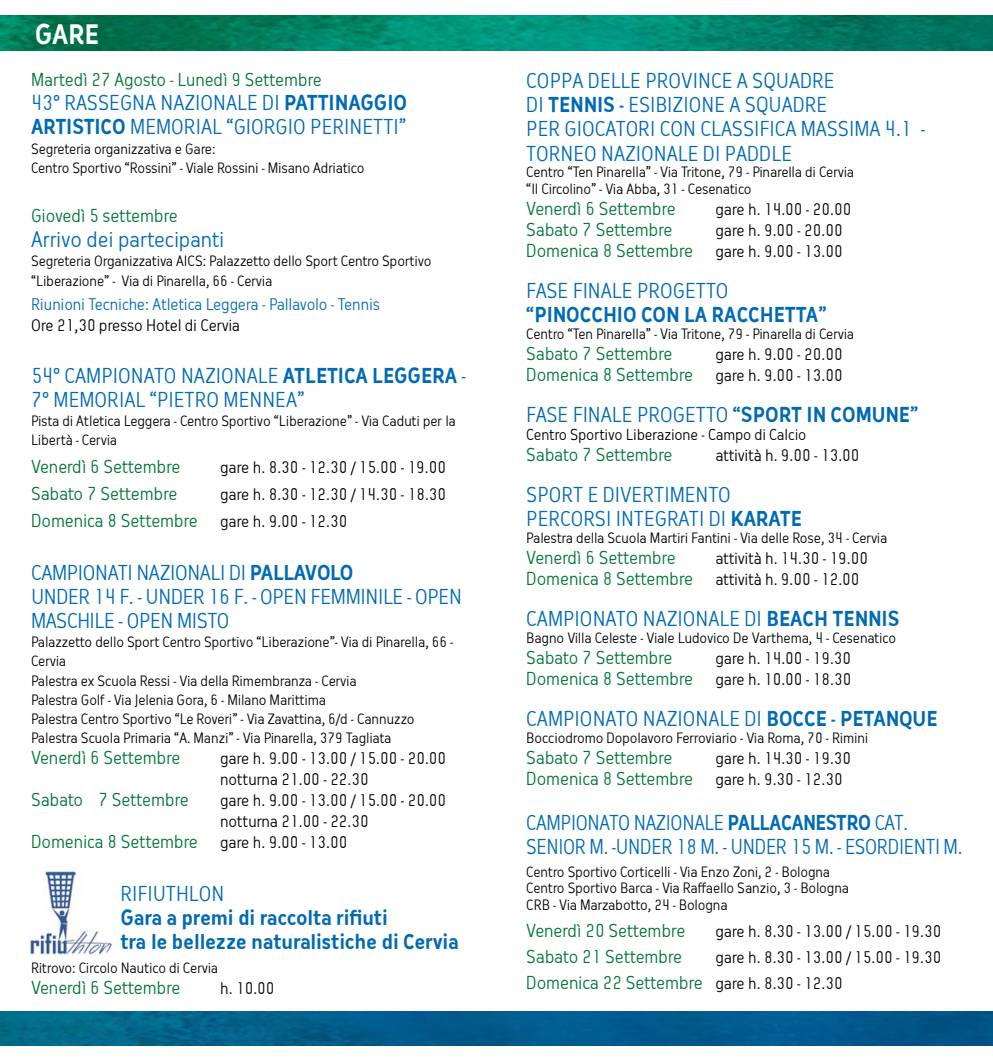
<style>
.page{position:relative;width:993px;height:1062px;background:#fff}
.page>*{position:absolute;margin:0;border:0;box-sizing:border-box;transform-origin:0 0}
.t1{font:700 26.25px "AICS";color:#fff;scale:.9 1}
.t2{font:21px "AICS";letter-spacing:-.015em;color:#006ab3;scale:.9 1}
.t3{font:20.12px/24.2px "AICS";color:#006ab3;scale:.9 1}
.t4{font:700 20.12px/24.2px "AICS";letter-spacing:-.01em;color:#006ab3;scale:.9 1}
.t5{font:20.12px/24.2px "AICS";letter-spacing:-.02em;color:#006ab3;scale:.9 1}
.t6{font:20.12px/24.2px "AICS";letter-spacing:-.02em;color:#006ab3;scale:.86 1}
.t7{font:17.5px "AICS";letter-spacing:-.02em;color:#007534;scale:.9 1}
.t8{font:15.75px/21px "AICS";color:#000;scale:.9 1}
.t9{font:15.75px "AICS";letter-spacing:-.02em;color:#006ab3;scale:.9 1}
.t10{font:15.75px "AICS";letter-spacing:-.02em;color:#000;scale:.9 1}
.t11{font:14.88px "AICS";letter-spacing:-.015em;color:#000;scale:.9 1}
.t12{font:14px/19.2px "AICS";letter-spacing:-.02em;color:#000;scale:.9 1}
.s1{font-weight:700}
.s2{font-size:15.75px;color:#000}
</style>
<div class="page">
<img style="left:30px;top:869px;width:82px;height:86px">
<img style="left:0;top:16px;width:992px;height:34px">
<img style="left:0;top:1011px;width:992px;height:34px">
<h1 class="t1" style="left:35px;top:19px;width:73px">GARE</h1>
<p class="t7" style="left:31px;top:70px;width:324px">Martedì 27 Agosto - Lunedì 9 Settembre</p>
<h3 class="t3" style="left:31px;top:91px;width:419px">43° RASSEGNA NAZIONALE DI <span class="s1">PATTINAGGIO<br>ARTISTICO</span> MEMORIAL “GIORGIO PERINETTI”</h3>
<p class="t12" style="left:31px;top:139px;width:372px">Segreteria organizzativa e Gare:<br>Centro Sportivo “Rossini” - Viale Rossini - Misano Adriatico</p>
<p class="t7" style="left:31px;top:205px;width:165px">Giovedì 5 settembre</p>
<h2 class="t2" style="left:31px;top:227px;width:216px">Arrivo dei partecipanti</h2>
<p class="t12" style="left:31px;top:252px;width:446px">Segreteria Organizzativa AICS: Palazzetto dello Sport Centro Sportivo “Liberazione” - Via di Pinarella, 66 - Cervia</p>
<p class="t9" style="left:31px;top:295px;width:389px">Riunioni Tecniche: Atletica Leggera - Pallavolo - Tennis</p>
<p class="t10" style="left:31px;top:316px;width:234px">Ore 21,30 presso Hotel di Cervia</p>
<h3 class="t3" style="left:31px;top:363px;width:485px">54° CAMPIONATO NAZIONALE <span class="s1">ATLETICA LEGGERA</span> -<br>7° MEMORIAL “PIETRO MENNEA”</h3>
<p class="t12" style="left:31px;top:411px;width:473px">Pista di Atletica Leggera - Centro Sportivo “Liberazione” - Via Caduti per la<br>Libertà - Cervia</p>
<p class="t7" style="left:31px;top:456px;width:167px">Venerdì 6 Settembre</p>
<p class="t8" style="left:220px;top:456px;width:252px">gare h. 8.30 - 12.30 / 15.00 - 19.00</p>
<p class="t7" style="left:31px;top:483px;width:164px">Sabato 7 Settembre</p>
<p class="t8" style="left:220px;top:484px;width:252px">gare h. 8.30 - 12.30 / 14.30 - 18.30</p>
<p class="t7" style="left:31px;top:511px;width:187px">Domenica 8 Settembre</p>
<p class="t8" style="left:220px;top:511px;width:143px">gare h. 9.00 - 12.30</p>
<h3 class="t5" style="left:31px;top:560px;width:480px">CAMPIONATI NAZIONALI DI <span class="s1">PALLAVOLO<br></span>UNDER 14 F. - UNDER 16 F. - OPEN FEMMINILE - OPEN<br>MASCHILE - OPEN MISTO</h3>
<p class="t12" style="left:31px;top:632px;width:470px">Palazzetto dello Sport Centro Sportivo “Liberazione”- Via di Pinarella, 66 - Cervia<br>Palestra ex Scuola Ressi - Via della Rimembranza - Cervia<br>Palestra Golf - Via Jelenia Gora, 6 - Milano Marittima<br>Palestra Centro Sportivo “Le Roveri” - Via Zavattina, 6/d - Cannuzzo Palestra Scuola Primaria “A. Manzi” - Via Pinarella, 379 Tagliata</p>
<p class="t7" style="left:31px;top:748px;width:167px">Venerdì 6 Settembre</p>
<p class="t8" style="left:220px;top:748px;width:252px">gare h. 9.00 - 13.00 / 15.00 - 20.00 notturna 21.00 - 22.30</p>
<p class="t7" style="left:31px;top:790px;width:177px">Sabato 7 Settembre</p>
<p class="t8" style="left:220px;top:790px;width:252px">gare h. 9.00 - 13.00 / 15.00 - 20.00 notturna 21.00 - 22.30</p>
<p class="t7" style="left:31px;top:832px;width:187px">Domenica 8 Settembre</p>
<p class="t8" style="left:220px;top:832px;width:143px">gare h. 9.00 - 13.00</p>
<h3 class="t3" style="left:120px;top:881px;width:117px">RIFIUTHLON</h3>
<h3 class="t4" style="left:120px;top:905px;width:377px">Gara a premi di raccolta rifiuti<br>tra le bellezze naturalistiche di Cervia</h3>
<p class="t12" style="left:31px;top:958px;width:209px">Ritrovo: Circolo Nautico di Cervia</p>
<p class="t7" style="left:31px;top:977px;width:167px">Venerdì 6 Settembre</p>
<p class="t8" style="left:220px;top:978px;width:62px">h. 10.00</p>
<h3 class="t3" style="left:526px;top:69px;width:444px">COPPA DELLE PROVINCE A SQUADRE<br>DI <span class="s1">TENNIS -</span> ESIBIZIONE A SQUADRE<br>PER GIOCATORI CON CLASSIFICA MASSIMA 4.1 - TORNEO NAZIONALE DI PADDLE</h3>
<p class="t12" style="left:526px;top:164px;width:366px;line-height:16.8px">Centro “Ten Pinarella” - Via Tritone, 79 - Pinarella di Cervia “Il Circolino” - Via Abba, 31 - Cesenatico</p>
<p class="t7" style="left:526px;top:199px;width:167px">Venerdì 6 Settembre</p>
<p class="t8" style="left:715px;top:199px;width:152px">gare h. 14.00 - 20.00</p>
<p class="t7" style="left:526px;top:220px;width:164px">Sabato 7 Settembre</p>
<p class="t8" style="left:715px;top:220px;width:143px">gare h. 9.00 - 20.00</p>
<p class="t7" style="left:526px;top:241px;width:187px">Domenica 8 Settembre</p>
<p class="t8" style="left:715px;top:241px;width:143px">gare h. 9.00 - 13.00</p>
<h3 class="t3" style="left:526px;top:279px;width:226px">FASE FINALE PROGETTO</h3>
<h3 class="t4" style="left:526px;top:303px;width:335px">“PINOCCHIO CON LA RACCHETTA”</h3>
<p class="t12" style="left:526px;top:324px;width:366px">Centro “Ten Pinarella” - Via Tritone, 79 - Pinarella di Cervia</p>
<p class="t7" style="left:526px;top:344px;width:164px">Sabato 7 Settembre</p>
<p class="t8" style="left:715px;top:344px;width:143px">gare h. 9.00 - 20.00</p>
<p class="t7" style="left:526px;top:365px;width:187px">Domenica 8 Settembre</p>
<p class="t8" style="left:715px;top:365px;width:143px">gare h. 9.00 - 13.00</p>
<h3 class="t3" style="left:526px;top:403px;width:437px">FASE FINALE PROGETTO <span class="s1">“SPORT IN COMUNE”</span></h3>
<p class="t11" style="left:526px;top:426px;width:312px">Centro Sportivo Liberazione - Campo di Calcio</p>
<p class="t7" style="left:526px;top:444px;width:164px">Sabato 7 Settembre</p>
<p class="t8" style="left:715px;top:445px;width:162px">attività h. 9.00 - 13.00</p>
<h3 class="t3" style="left:526px;top:482px;width:308px">SPORT E DIVERTIMENTO<br>PERCORSI INTEGRATI DI <span class="s1">KARATE</span></h3>
<p class="t12" style="left:526px;top:528px;width:402px">Palestra della Scuola Martiri Fantini - Via delle Rose, 34 - Cervia</p>
<p class="t7" style="left:526px;top:547px;width:167px">Venerdì 6 Settembre</p>
<p class="t8" style="left:715px;top:548px;width:171px">attività h. 14.30 - 19.00</p>
<p class="t7" style="left:526px;top:568px;width:187px">Domenica 8 Settembre</p>
<p class="t8" style="left:715px;top:569px;width:162px">attività h. 9.00 - 12.00</p>
<h3 class="t3" style="left:526px;top:606px;width:416px">CAMPIONATO NAZIONALE DI <span class="s1">BEACH TENNIS</span></h3>
<p class="t12" style="left:526px;top:628px;width:412px">Bagno Villa Celeste - Viale Ludovico De Varthema, 4 - Cesenatico</p>
<p class="t7" style="left:526px;top:647px;width:164px">Sabato 7 Settembre</p>
<p class="t8" style="left:715px;top:647px;width:152px">gare h. 14.00 - 19.30</p>
<p class="t7" style="left:526px;top:668px;width:187px">Domenica 8 Settembre</p>
<p class="t8" style="left:715px;top:668px;width:152px">gare h. 10.00 - 18.30</p>
<h3 class="t3" style="left:526px;top:706px;width:458px">CAMPIONATO NAZIONALE DI <span class="s1">BOCCE - PETANQUE</span></h3>
<p class="t12" style="left:526px;top:728px;width:381px">Bocciodromo Dopolavoro Ferroviario - Via Roma, 70 - Rimini</p>
<p class="t7" style="left:526px;top:747px;width:164px">Sabato 7 Settembre</p>
<p class="t8" style="left:715px;top:747px;width:152px">gare h. 14.30 - 19.30</p>
<p class="t7" style="left:526px;top:768px;width:187px">Domenica 8 Settembre</p>
<p class="t8" style="left:715px;top:768px;width:143px">gare h. 9.30 - 12.30</p>
<h3 class="t6" style="left:526px;top:810px;width:508px">CAMPIONATO NAZIONALE <span class="s1">PALLACANESTRO</span> CAT.<br>SENIOR M. -UNDER 18 M. - UNDER 15 M. - ESORDIENTI M.</h3>
<p class="t12" style="left:526px;top:863px;width:360px;line-height:16.8px">Centro Sportivo Corticelli - Via Enzo Zoni, 2 - Bologna<br>Centro Sportivo Barca - Via Raffaello Sanzio, 3 - Bologna<br>CRB - Via Marzabotto, 24 - Bologna</p>
<p class="t7" style="left:526px;top:920px;width:178px">Venerdì 20 Settembre</p>
<p class="t8" style="left:715px;top:920px;width:252px">gare h. 8.30 - 13.00 / 15.00 - 19.30</p>
<p class="t7" style="left:526px;top:946px;width:175px">Sabato 21 Settembre</p>
<p class="t8" style="left:715px;top:946px;width:252px">gare h. 8.30 - 13.00 / 15.00 - 19.30</p>
<p class="t7" style="left:526px;top:972px;width:353px">Domenica 22 Settembre <span class="s2">gare h. 8.30 - 12.30</span></p>
</div>
